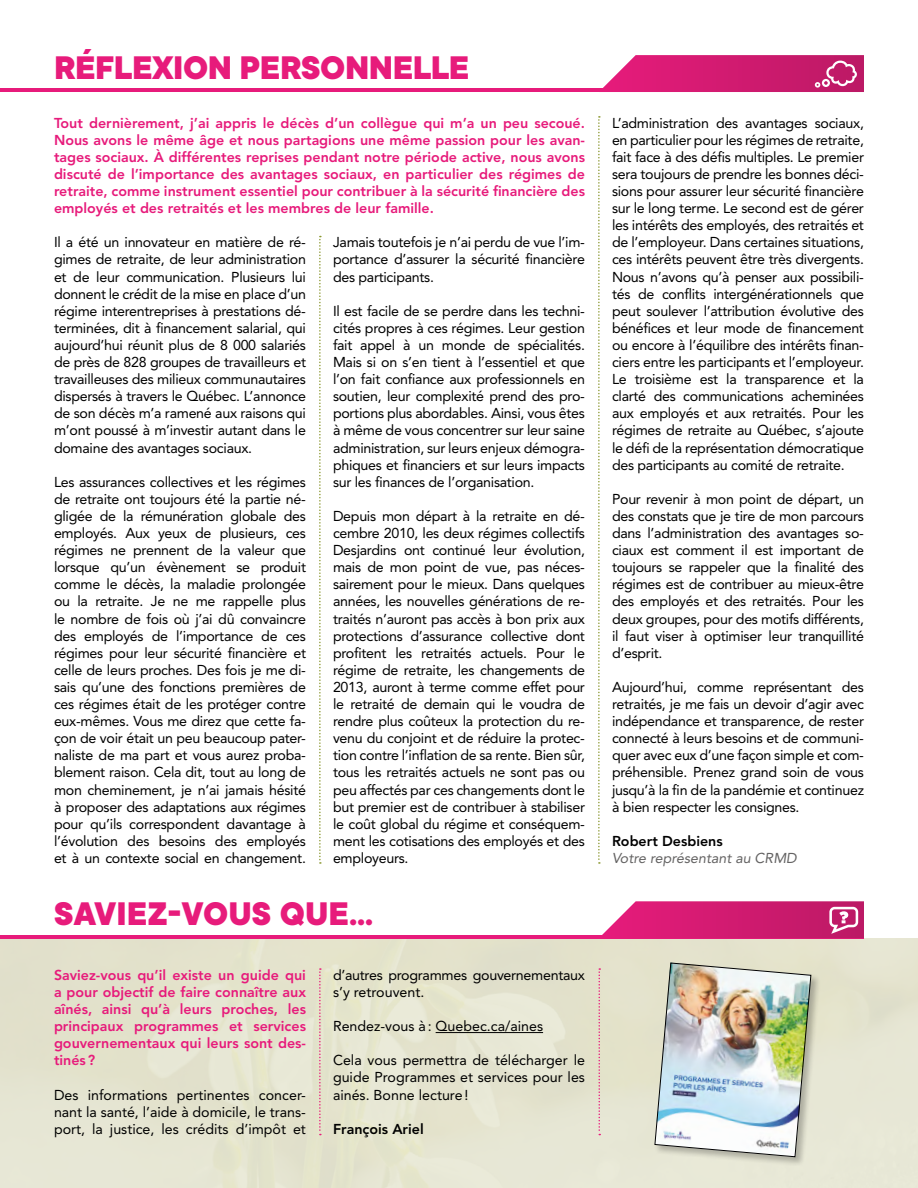
<style>
.page{position:relative;width:918px;height:1188px;background:#fff}
.page>*{position:absolute;margin:0;border:0;box-sizing:border-box;transform-origin:0 0}
.t1{font:800 36px "TT Commons";letter-spacing:-.015em;color:#e71b7b}
.t2{font:14.25px/17.1px "Avenir LT Std";letter-spacing:-.02em;color:#000;text-align:justify}
.t3{font:800 14.25px/17.1px "Avenir LT Std";color:#e71b7b;text-align:justify}
.t4{font:14.25px "Avenir LT Std";color:#000}
.t5{font:800 14.25px "Avenir LT Std";color:#000}
.t6{font:italic 14.25px "Avenir LT Std";color:#646363}
</style>
<div class="page">
<hr style="left:0;top:89px;width:864px;height:3px;background:#e71b7b">
<svg style="left:319px;top:236px;width:2px;height:628px"></svg>
<svg style="left:598px;top:116px;width:2px;height:748px"></svg>
<div style="left:0;top:938px;width:918px;height:250px;background:#e5e4cd"></div>
<hr style="left:0;top:935px;width:864px;height:3px;background:#e71b7b">
<hr style="left:436px;top:1032px;width:107px;height:1px;background:#000">
<svg style="left:319px;top:968px;width:2px;height:167px"></svg>
<svg style="left:598px;top:968px;width:2px;height:167px"></svg>
<div style="left:653px;top:961px;width:168px;height:206px;background:#000;opacity:.25"></div>
<img style="left:654px;top:962px;width:158px;height:196px">
<svg style="left:599px;top:55px;width:265px;height:37px;background:#d4307d"></svg>
<svg style="left:602px;top:901px;width:262px;height:37px;background:#d4307d"></svg>
<h1 class="t1" style="left:54px;top:47px;width:417px">RÉFLEXION PERSONNELLE</h1>
<p class="t3" style="left:54px;top:114px;width:533px">Tout dernièrement, j’ai appris le décès d’un collègue qui m’a un peu secoué.<br>Nous avons le même âge et nous partagions une même passion pour les avan&shy;tages sociaux. À différentes reprises pendant notre période active, nous avons discuté de l’importance des avantages sociaux, en particulier des régimes de retraite, comme instrument essentiel pour contribuer à la sécurité financière des employés et des retraités et les membres de leur famille.</p>
<p class="t2" style="left:54px;top:234px;width:254px">Il a été un innovateur en matière de ré&shy;gimes de retraite, de leur administration et de leur communication. Plusieurs lui donnent le crédit de la mise en place d’un régime interentreprises à prestations dé&shy;terminées, dit à financement salarial, qui aujourd’hui réunit plus de 8 000 salariés de près de 828 groupes de travailleurs et travailleuses des milieux communautaires dispersés à travers le Québec. L’annonce de son décès m’a ramené aux raisons qui m’ont poussé à m’investir autant dans le domaine des avantages sociaux.</p>
<p class="t2" style="left:54px;top:473px;width:254px">Les assurances collectives et les régimes de retraite ont toujours été la partie né&shy;gligée de la rémunération globale des employés. Aux yeux de plusieurs, ces régimes ne prennent de la valeur que lorsque qu’un évènement se produit comme le décès, la maladie prolongée ou la retraite. Je ne me rappelle plus le nombre de fois où j’ai dû convaincre des employés de l’importance de ces régimes pour leur sécurité financière et celle de leurs proches. Des fois je me di&shy;sais qu’une des fonctions premières de ces régimes était de les protéger contre eux-mêmes. Vous me direz que cette fa&shy;çon de voir était un peu beaucoup pater&shy;naliste de ma part et vous aurez proba&shy;blement raison. Cela dit, tout au long de mon cheminement, je n’ai jamais hésité à proposer des adaptations aux régimes pour qu’ils correspondent davantage à l’évolution des besoins des employés et à un contexte social en changement.</p>
<p class="t2" style="left:333px;top:234px;width:254px">Jamais toutefois je n’ai perdu de vue l’im&shy;portance d’assurer la sécurité financière des participants.</p>
<p class="t2" style="left:333px;top:302px;width:254px">Il est facile de se perdre dans les techni&shy;cités propres à ces régimes. Leur gestion fait appel à un monde de spécialités.<br>Mais si on s’en tient à l’essentiel et que l’on fait confiance aux professionnels en soutien, leur complexité prend des pro&shy;portions plus abordables. Ainsi, vous êtes à même de vous concentrer sur leur saine administration, sur leurs enjeux démogra&shy;phiques et financiers et sur leurs impacts sur les finances de l’organisation.</p>
<p class="t2" style="left:333px;top:508px;width:254px">Depuis mon départ à la retraite en dé&shy;cembre 2010, les deux régimes collectifs Desjardins ont continué leur évolution, mais de mon point de vue, pas néces&shy;sairement pour le mieux. Dans quelques années, les nouvelles générations de re&shy;traités n’auront pas accès à bon prix aux protections d’assurance collective dont profitent les retraités actuels. Pour le régime de retraite, les changements de 2013, auront à terme comme effet pour le retraité de demain qui le voudra de rendre plus coûteux la protection du re&shy;venu du conjoint et de réduire la protec&shy;tion contre l’inflation de sa rente. Bien sûr, tous les retraités actuels ne sont pas ou peu affectés par ces changements dont le but premier est de contribuer à stabiliser le coût global du régime et conséquem&shy;ment les cotisations des employés et des employeurs.</p>
<h1 class="t1" style="left:54px;top:894px;width:321px">SAVIEZ-VOUS QUE...</h1>
<p class="t3" style="left:54px;top:966px;width:254px">Saviez-vous qu’il existe un guide qui a pour objectif de faire connaître aux aînés, ainsi qu’à leurs proches, les principaux programmes et services gouvernementaux qui leurs sont des&shy;tinés?</p>
<p class="t2" style="left:54px;top:1086px;width:254px">Des informations pertinentes concer&shy;nant la santé, l’aide à domicile, le trans&shy;port, la justice, les crédits d’impôt et</p>
<p class="t2" style="left:333px;top:966px;width:254px">d’autres programmes gouvernementaux s’y retrouvent.</p>
<p class="t4" style="left:333px;top:1018px;width:212px">Rendez-vous à: Quebec.ca/aines</p>
<p class="t2" style="left:333px;top:1052px;width:254px">Cela vous permettra de télécharger le guide Programmes et services pour les ainés. Bonne lecture!</p>
<p class="t5" style="left:333px;top:1120px;width:92px">François Ariel</p>
<p class="t2" style="left:612px;top:114px;width:254px">L’administration des avantages sociaux, en particulier pour les régimes de retraite, fait face à des défis multiples. Le premier sera toujours de prendre les bonnes déci&shy;sions pour assurer leur sécurité financière sur le long terme. Le second est de gérer les intérêts des employés, des retraités et de l’employeur. Dans certaines situations, ces intérêts peuvent être très divergents.<br>Nous n’avons qu’à penser aux possibili&shy;tés de conflits intergénérationnels que peut soulever l’attribution évolutive des bénéfices et leur mode de financement ou encore à l’équilibre des intérêts finan&shy;ciers entre les participants et l’employeur.<br>Le troisième est la transparence et la clarté des communications acheminées aux employés et aux retraités. Pour les régimes de retraite au Québec, s’ajoute le défi de la représentation démocratique des participants au comité de retraite.</p>
<p class="t2" style="left:612px;top:490px;width:254px">Pour revenir à mon point de départ, un des constats que je tire de mon parcours dans l’administration des avantages so&shy;ciaux est comment il est important de toujours se rappeler que la finalité des régimes est de contribuer au mieux-être des employés et des retraités. Pour les deux groupes, pour des motifs différents, il faut viser à optimiser leur tranquillité d’esprit.</p>
<p class="t2" style="left:612px;top:679px;width:254px">Aujourd’hui, comme représentant des retraités, je me fais un devoir d’agir avec indépendance et transparence, de rester connecté à leurs besoins et de communi&shy;quer avec eux d’une façon simple et com&shy;préhensible. Prenez grand soin de vous jusqu’à la fin de la pandémie et continuez à bien respecter les consignes.</p>
<p class="t5" style="left:612px;top:832px;width:112px">Robert Desbiens</p>
<p class="t6" style="left:612px;top:850px;width:186px">Votre représentant au CRMD</p>
</div>
